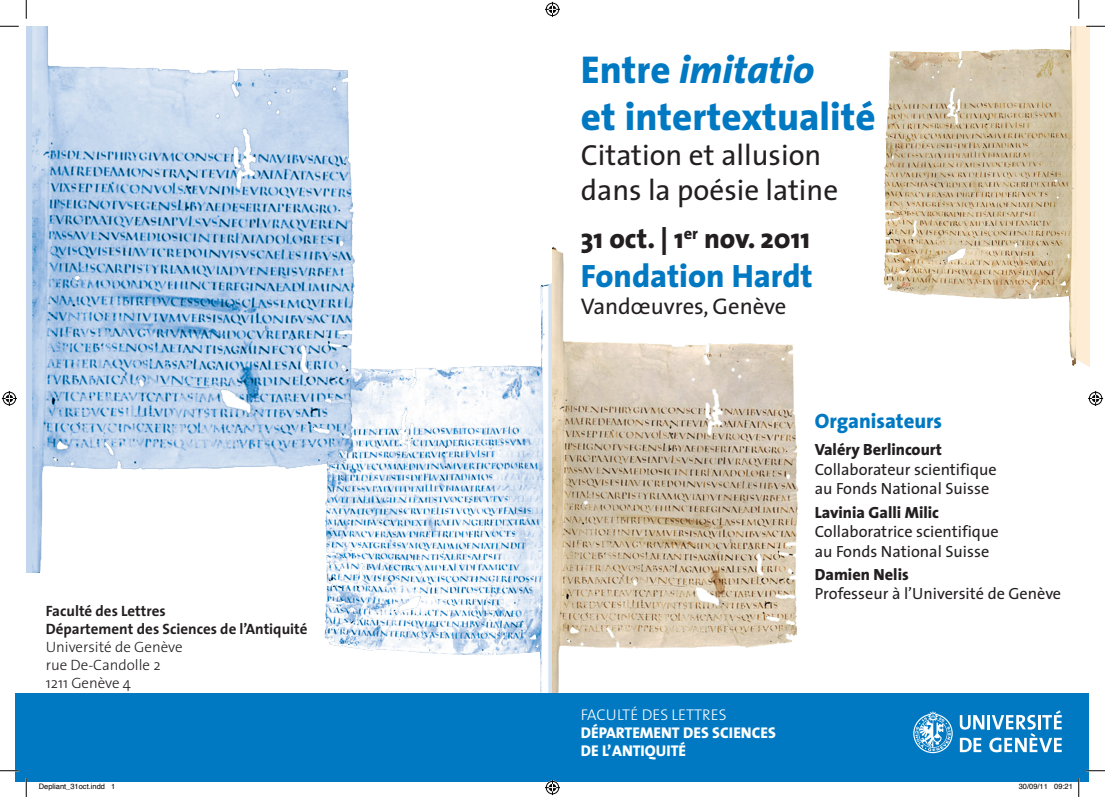
<style>
.page{position:relative;width:1105px;height:797px;background:#fff}
.page>*{position:absolute;margin:0;border:0;box-sizing:border-box;transform-origin:0 0}
.t1{font:800 39px/46.8px "The Sans";color:#0079c2}
.t2{font:800 32.5px "The Sans";color:#0079c2}
.t3{font:29.25px/35.1px "The Sans";color:#231f20}
.t4{font:800 28px "The Sans";color:#231f20}
.t5{font:22.75px "The Sans";color:#231f20}
.t6{font:800 20.75px "The Sans";color:#0079c2}
.t7{font:16.25px/19.5px "The Sans";color:#231f20}
.t8{font:800 16.25px "The Sans";color:#231f20}
.t9{font:15.62px/17.6px "The Sans Extra Bold Caps";color:#fff}
.t10{font:15.62px "The Sans Light Caps";color:#fff}
.t11{font:700 15px/18px "The Sans";color:#231f20}
.t12{font:300 15px/18px "The Sans";color:#231f20}
.t13{font:7.5px "Helvetica";color:#000}
.s1{font-style:italic}
</style>
<div class="page">
<img style="left:884px;top:26px;width:205px;height:341px">
<img style="left:324px;top:283px;width:228px;height:410px">
<img style="left:552px;top:234px;width:384px;height:459px">
<img style="left:26px;top:26px;width:411px;height:546px">
<div style="left:16px;top:693px;width:1073px;height:88px;background:#0079c2"></div>
<svg style="left:913px;top:711px;width:40px;height:42px"></svg>
<svg style="left:960px;top:710px;width:102px;height:42px"></svg>
<svg style="left:0;top:25px;width:19px;height:2px"></svg>
<svg style="left:1086px;top:25px;width:19px;height:2px"></svg>
<svg style="left:0;top:770px;width:19px;height:1px"></svg>
<svg style="left:1086px;top:770px;width:19px;height:1px"></svg>
<svg style="left:25px;top:0;width:2px;height:19px"></svg>
<svg style="left:25px;top:778px;width:2px;height:19px"></svg>
<svg style="left:1078px;top:0;width:1px;height:19px"></svg>
<svg style="left:1078px;top:778px;width:1px;height:19px"></svg>
<svg style="left:545px;top:2px;width:15px;height:15px"></svg>
<svg style="left:545px;top:780px;width:15px;height:15px"></svg>
<svg style="left:2px;top:391px;width:15px;height:15px"></svg>
<svg style="left:1088px;top:391px;width:15px;height:15px"></svg>
<h1 class="t1" style="left:581px;top:45px;width:296px">Entre <span class="s1">imitatio<br></span>et intertextualité</h1>
<h3 class="t3" style="left:581px;top:136px;width:259px">Citation et allusion dans la poésie latine</h3>
<h3 class="t4" style="left:581px;top:215px;width:231px">31 oct. | 1<sup>er</sup> nov. 2011</h3>
<h2 class="t2" style="left:581px;top:249px;width:233px">Fondation Hardt</h2>
<h3 class="t5" style="left:581px;top:288px;width:207px">Vandœuvres, Genève</h3>
<p class="t11" style="left:46px;top:601px;width:263px">Faculté des Lettres<br>Département des Sciences de l’Antiquité</p>
<p class="t12" style="left:46px;top:637px;width:138px">Université de Genève rue De-Candolle 2<br>1211 Genève 4</p>
<p class="t6" style="left:815px;top:403px;width:129px">Organisateurs</p>
<p class="t8" style="left:815px;top:436px;width:129px">Valéry Berlincourt</p>
<p class="t7" style="left:815px;top:459px;width:183px">Collaborateur scientifique au Fonds National Suisse</p>
<p class="t8" style="left:815px;top:498px;width:126px">Lavinia Galli Milic</p>
<p class="t7" style="left:815px;top:521px;width:185px">Collaboratrice scientifique au Fonds National Suisse</p>
<p class="t8" style="left:815px;top:560px;width:96px">Damien Nelis</p>
<p class="t7" style="left:815px;top:583px;width:248px">Professeur à l’Université de Genève</p>
<p class="t10" style="left:581px;top:702px;width:147px">FACULTÉ DES LETTRES</p>
<p class="t9" style="left:581px;top:723px;width:197px">DÉPARTEMENT DES SCIENCES<br>DE L’ ANTIQUITÉ</p>
<p class="t13" style="left:39px;top:781px;width:78px">Depliant_31oct.indd 1</p>
<p class="t13" style="left:1019px;top:781px;width:56px">30/09/11 09:21</p>
</div>
